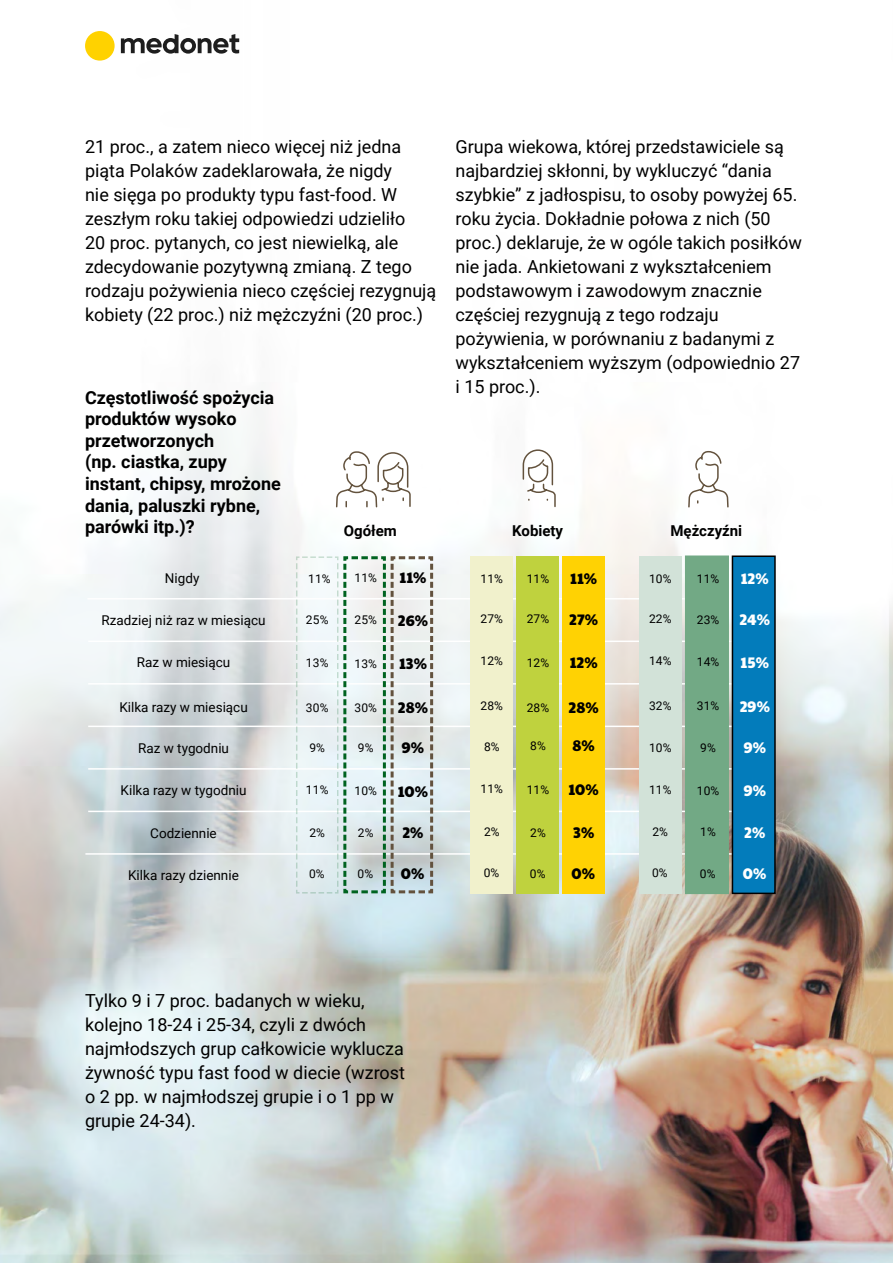
<style>
.page{position:relative;width:893px;height:1263px;background:#fff}
.page>*{position:absolute;margin:0;border:0;box-sizing:border-box;transform-origin:0 0}
.t1{font:18px/24px "Roboto";color:#000}
.t2{font:700 18px/21.6px "Roboto";color:#000}
.t3{font:15px "Paytone One";letter-spacing:.01em;color:#000}
.t4{font:700 15px "Roboto";color:#000}
.t5{font:15px "Paytone One";letter-spacing:.01em;color:#fff}
.t6{font:13.5px "Roboto";color:#000}
.t7{font:12px "Roboto";letter-spacing:.01em;color:#000}
</style>
<div class="page">
<img style="left:0;top:31px;width:893px;height:1232px">
<svg style="left:121px;top:34px;width:118px;height:20px"></svg>
<div style="left:85px;top:31px;width:30px;height:30px;background:#ffd200;border-radius:50%"></div>
<hr style="left:87px;top:598px;width:662px;height:1px;background:#fff">
<hr style="left:88px;top:640px;width:661px;height:2px;background:#fff">
<hr style="left:88px;top:683px;width:661px;height:1px;background:#fff">
<hr style="left:88px;top:726px;width:661px;height:1px;background:#fff">
<hr style="left:88px;top:768px;width:661px;height:2px;background:#fff">
<hr style="left:88px;top:811px;width:661px;height:1px;background:#fff">
<hr style="left:85px;top:853px;width:661px;height:2px;background:#fff">
<div style="left:471px;top:556px;width:42px;height:337px;background:#f1f1cc"></div>
<div style="left:685px;top:555px;width:44px;height:339px;background:#72a985"></div>
<div style="left:732px;top:556px;width:43px;height:337px;background:#037cbb"></div>
<div style="left:732px;top:555px;width:44px;height:339px;border:2px solid #000"></div>
<div style="left:517px;top:556px;width:42px;height:337px;background:#bfd23e"></div>
<div style="left:562px;top:556px;width:43px;height:337px;background:#ffd203"></div>
<div style="left:639px;top:556px;width:42px;height:337px;background:#d2e2d8"></div>
<svg style="left:295px;top:555px;width:140px;height:340px"></svg>
<svg style="left:522px;top:449px;width:34px;height:59px"></svg>
<svg style="left:687px;top:450px;width:42px;height:58px"></svg>
<svg style="left:335px;top:450px;width:76px;height:58px"></svg>
<p class="t1" style="left:85px;top:134px;width:353px">21 proc., a zatem nieco więcej niż jedna piąta Polaków zadeklarowała, że nigdy<br>nie sięga po produkty typu fast-food. W zeszłym roku takiej odpowiedzi udzieliło<br>20 proc. pytanych, co jest niewielką, ale zdecydowanie pozytywną zmianą. Z tego rodzaju pożywienia nieco częściej rezygnują kobiety (22 proc.) niż mężczyźni (20 proc.)</p>
<p class="t1" style="left:455px;top:134px;width:348px">Grupa wiekowa, której przedstawiciele są najbardziej skłonni, by wykluczyć “dania szybkie” z jadłospisu, to osoby powyżej 65. roku życia. Dokładnie połowa z nich (50 proc.) deklaruje, że w ogóle takich posiłków nie jada. Ankietowani z wykształceniem podstawowym i zawodowym znacznie częściej rezygnują z tego rodzaju pożywienia, w porównaniu z badanymi z wykształceniem wyższym (odpowiednio 27 i 15 proc.).</p>
<p class="t2" style="left:85px;top:386px;width:197px">Częstotliwość spożycia produktów wysoko przetworzonych<br>(np. ciastka, zupy instant, chipsy, mrożone dania, paluszki rybne, parówki itp.)?</p>
<p class="t6" style="left:165px;top:568px;width:36px">Nigdy</p>
<p class="t4" style="left:344px;top:521px;width:55px">Ogółem</p>
<p class="t4" style="left:512px;top:521px;width:52px">Kobiety</p>
<p class="t4" style="left:670px;top:521px;width:73px">Mężczyźni</p>
<p class="t7" style="left:481px;top:570px;width:24px">11%</p>
<p class="t7" style="left:481px;top:610px;width:24px">27%</p>
<p class="t7" style="left:481px;top:653px;width:24px">12%</p>
<p class="t7" style="left:481px;top:698px;width:24px">28%</p>
<p class="t7" style="left:484px;top:738px;width:17px">8%</p>
<p class="t7" style="left:481px;top:780px;width:24px">11%</p>
<p class="t7" style="left:484px;top:823px;width:17px">2%</p>
<p class="t7" style="left:354px;top:569px;width:24px">11%</p>
<p class="t3" style="left:400px;top:565px;width:28px">11%</p>
<p class="t7" style="left:354px;top:612px;width:24px">25%</p>
<p class="t3" style="left:398px;top:607px;width:32px">26%</p>
<p class="t7" style="left:697px;top:570px;width:24px">11%</p>
<p class="t5" style="left:741px;top:566px;width:30px">12%</p>
<p class="t7" style="left:697px;top:611px;width:24px">23%</p>
<p class="t5" style="left:740px;top:607px;width:32px">24%</p>
<p class="t7" style="left:697px;top:654px;width:24px">14%</p>
<p class="t5" style="left:741px;top:649px;width:30px">15%</p>
<p class="t7" style="left:697px;top:697px;width:24px">31%</p>
<p class="t5" style="left:740px;top:693px;width:32px">29%</p>
<p class="t7" style="left:700px;top:739px;width:17px">9%</p>
<p class="t5" style="left:744px;top:735px;width:24px">9%</p>
<p class="t7" style="left:697px;top:782px;width:24px">10%</p>
<p class="t5" style="left:744px;top:778px;width:24px">9%</p>
<p class="t7" style="left:700px;top:823px;width:17px">1%</p>
<p class="t5" style="left:744px;top:819px;width:23px">2%</p>
<p class="t7" style="left:527px;top:570px;width:24px">11%</p>
<p class="t3" style="left:570px;top:566px;width:28px">11%</p>
<p class="t7" style="left:527px;top:611px;width:24px">27%</p>
<p class="t3" style="left:569px;top:606px;width:30px">27%</p>
<p class="t7" style="left:527px;top:654px;width:24px">12%</p>
<p class="t3" style="left:570px;top:650px;width:30px">12%</p>
<p class="t7" style="left:527px;top:699px;width:24px">28%</p>
<p class="t3" style="left:568px;top:695px;width:32px">28%</p>
<p class="t7" style="left:530px;top:737px;width:17px">8%</p>
<p class="t3" style="left:572px;top:733px;width:24px">8%</p>
<p class="t7" style="left:527px;top:781px;width:24px">11%</p>
<p class="t3" style="left:569px;top:777px;width:32px">10%</p>
<p class="t7" style="left:530px;top:824px;width:17px">2%</p>
<p class="t3" style="left:573px;top:820px;width:23px">3%</p>
<p class="t7" style="left:308px;top:570px;width:24px">11%</p>
<p class="t7" style="left:306px;top:612px;width:24px">25%</p>
<p class="t7" style="left:306px;top:654px;width:24px">13%</p>
<p class="t7" style="left:306px;top:699px;width:24px">30%</p>
<p class="t7" style="left:309px;top:739px;width:17px">9%</p>
<p class="t7" style="left:306px;top:782px;width:24px">11%</p>
<p class="t7" style="left:309px;top:824px;width:17px">2%</p>
<p class="t7" style="left:649px;top:570px;width:24px">10%</p>
<p class="t7" style="left:649px;top:610px;width:24px">22%</p>
<p class="t7" style="left:649px;top:653px;width:24px">14%</p>
<p class="t7" style="left:649px;top:698px;width:24px">32%</p>
<p class="t7" style="left:649px;top:739px;width:24px">10%</p>
<p class="t7" style="left:649px;top:781px;width:24px">11%</p>
<p class="t7" style="left:652px;top:823px;width:17px">2%</p>
<p class="t6" style="left:102px;top:611px;width:165px">Rzadziej niż raz w miesiącu</p>
<p class="t6" style="left:137px;top:652px;width:95px">Raz w miesiącu</p>
<p class="t7" style="left:354px;top:655px;width:24px">13%</p>
<p class="t3" style="left:399px;top:651px;width:29px">13%</p>
<p class="t6" style="left:119px;top:697px;width:130px">Kilka razy w miesiącu</p>
<p class="t7" style="left:354px;top:699px;width:24px">30%</p>
<p class="t3" style="left:398px;top:695px;width:32px">28%</p>
<p class="t6" style="left:138px;top:739px;width:92px">Raz w tygodniu</p>
<p class="t7" style="left:358px;top:739px;width:17px">9%</p>
<p class="t3" style="left:402px;top:735px;width:24px">9%</p>
<p class="t7" style="left:354px;top:782px;width:24px">10%</p>
<p class="t3" style="left:398px;top:778px;width:32px">10%</p>
<p class="t7" style="left:358px;top:824px;width:17px">2%</p>
<p class="t3" style="left:402px;top:820px;width:23px">2%</p>
<p class="t6" style="left:121px;top:781px;width:127px">Kilka razy w tygodniu</p>
<p class="t6" style="left:150px;top:824px;width:68px">Codziennie</p>
<p class="t6" style="left:128px;top:866px;width:112px">Kilka razy dziennie</p>
<p class="t7" style="left:309px;top:866px;width:17px">0%</p>
<p class="t7" style="left:358px;top:865px;width:17px">0%</p>
<p class="t3" style="left:401px;top:861px;width:25px">0%</p>
<p class="t7" style="left:484px;top:864px;width:17px">0%</p>
<p class="t7" style="left:530px;top:865px;width:17px">0%</p>
<p class="t3" style="left:571px;top:861px;width:25px">0%</p>
<p class="t7" style="left:652px;top:864px;width:17px">0%</p>
<p class="t7" style="left:700px;top:865px;width:17px">0%</p>
<p class="t5" style="left:743px;top:861px;width:25px">0%</p>
<p class="t1" style="left:85px;top:988px;width:322px">Tylko 9 i 7 proc. badanych w wieku, kolejno 18-24 i 25-34, czyli z dwóch najmłodszych grup całkowicie wyklucza żywność typu fast food w diecie (wzrost o 2 pp. w najmłodszej grupie i o 1 pp w grupie 24-34).</p>
</div>
